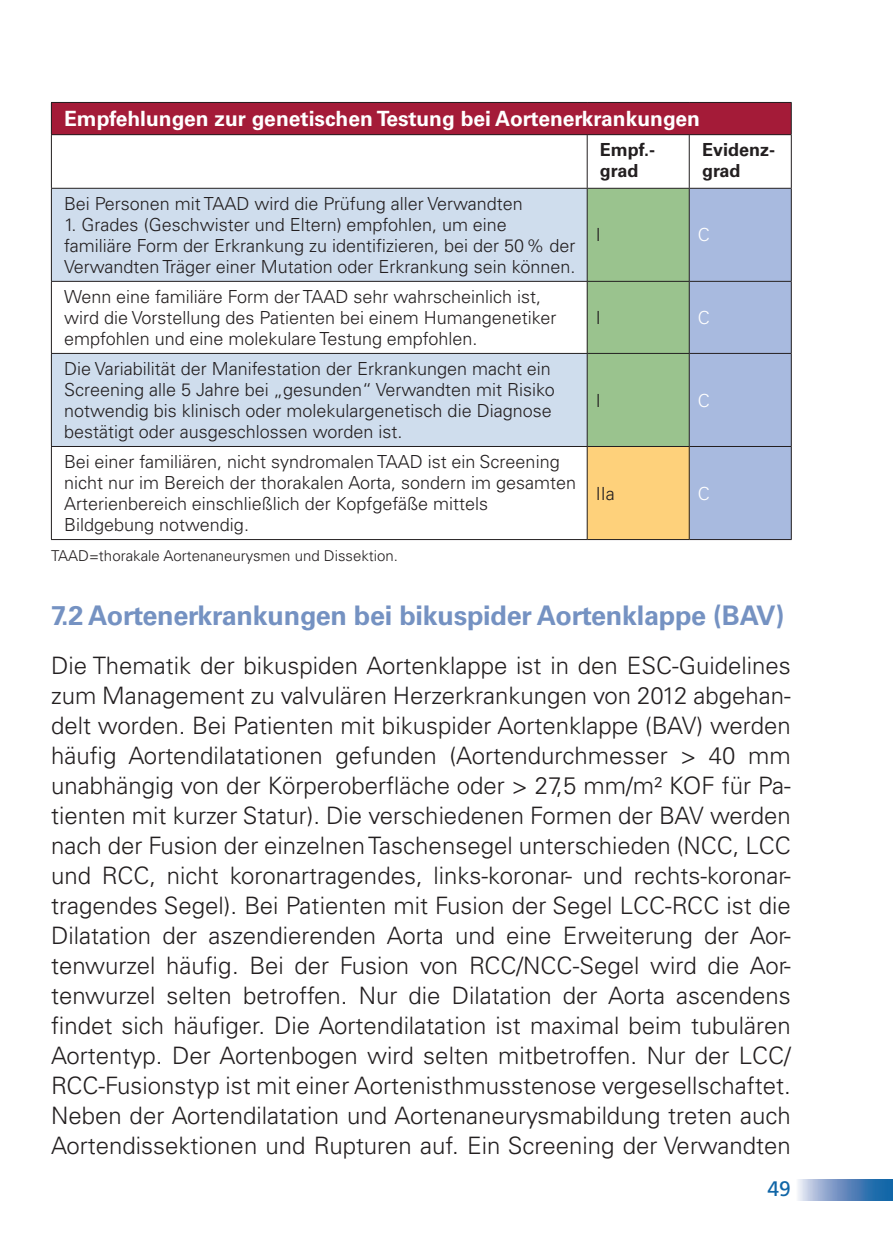
<style>
.page{position:relative;width:893px;height:1259px;background:#fff}
.page>*{position:absolute;margin:0;border:0;box-sizing:border-box;transform-origin:0 0}
.t1{font:700 27px "Univers LT Pro 65";letter-spacing:-.01em;color:#7592c2}
.t2{font:300 24px/30px "Univers LT Pro 45";color:#231f20;text-align:justify}
.t3{font:700 21px "Univers LT Pro 65";color:#fff}
.t4{font:21px "Frutiger LT Pro";color:#1166a7}
.t5{font:300 18px/21px "Univers LT Pro 45";color:#231f20}
.t6{font:700 18px/21px "Univers LT Pro 65";color:#231f20}
.t7{font:300 18px "Univers LT Pro 45";color:#fff}
.t8{font:300 15px "Univers LT Pro 45";color:#231f20}
</style>
<div class="page">
<svg style="left:798px;top:1179px;width:95px;height:21px;background:#6993c2"></svg>
<div style="left:51px;top:102px;width:740px;height:33px;background:#a41b38"></div>
<svg style="left:52px;top:189px;width:535px;height:257px;fill:#cfdded"></svg>
<svg style="left:588px;top:189px;width:203px;height:350px;background:#a1bdbc"></svg>
<div style="left:587px;top:446px;width:102px;height:93px;background:#fed17b"></div>
<hr style="left:587px;top:135px;width:1px;height:53px;background:#231f20">
<hr style="left:689px;top:135px;width:1px;height:53px;background:#231f20">
<hr style="left:587px;top:281px;width:102px;height:1px;background:#231f20">
<hr style="left:689px;top:281px;width:103px;height:1px;background:#231f20">
<hr style="left:587px;top:353px;width:102px;height:1px;background:#231f20">
<hr style="left:689px;top:353px;width:103px;height:1px;background:#231f20">
<hr style="left:689px;top:446px;width:103px;height:1px;background:#231f20">
<hr style="left:51px;top:102px;width:536px;height:1px;background:#231f20">
<hr style="left:51px;top:103px;width:1px;height:31px;background:#231f20">
<hr style="left:587px;top:102px;width:102px;height:1px;background:#231f20">
<hr style="left:689px;top:102px;width:103px;height:1px;background:#231f20">
<hr style="left:791px;top:103px;width:1px;height:31px;background:#231f20">
<hr style="left:51px;top:134px;width:536px;height:1px;background:#231f20">
<hr style="left:51px;top:135px;width:1px;height:53px;background:#231f20">
<hr style="left:587px;top:134px;width:102px;height:1px;background:#231f20">
<hr style="left:689px;top:134px;width:103px;height:1px;background:#231f20">
<hr style="left:791px;top:135px;width:1px;height:53px;background:#231f20">
<hr style="left:51px;top:188px;width:536px;height:1px;background:#231f20">
<hr style="left:51px;top:189px;width:1px;height:92px;background:#231f20">
<hr style="left:51px;top:281px;width:536px;height:1px;background:#231f20">
<hr style="left:51px;top:282px;width:1px;height:71px;background:#231f20">
<hr style="left:51px;top:353px;width:536px;height:1px;background:#231f20">
<hr style="left:51px;top:354px;width:1px;height:92px;background:#231f20">
<hr style="left:51px;top:446px;width:536px;height:1px;background:#231f20">
<hr style="left:51px;top:447px;width:1px;height:92px;background:#231f20">
<hr style="left:51px;top:539px;width:536px;height:1px;background:#231f20">
<hr style="left:587px;top:188px;width:102px;height:1px;background:#231f20">
<hr style="left:587px;top:189px;width:1px;height:92px;background:#231f20">
<hr style="left:587px;top:282px;width:1px;height:71px;background:#231f20">
<hr style="left:587px;top:354px;width:1px;height:92px;background:#231f20">
<hr style="left:587px;top:446px;width:102px;height:1px;background:#231f20">
<hr style="left:587px;top:447px;width:1px;height:92px;background:#231f20">
<hr style="left:587px;top:539px;width:102px;height:1px;background:#231f20">
<hr style="left:689px;top:188px;width:103px;height:1px;background:#231f20">
<hr style="left:689px;top:189px;width:1px;height:92px;background:#231f20">
<hr style="left:791px;top:189px;width:1px;height:92px;background:#231f20">
<hr style="left:689px;top:282px;width:1px;height:71px;background:#231f20">
<hr style="left:791px;top:282px;width:1px;height:71px;background:#231f20">
<hr style="left:689px;top:354px;width:1px;height:92px;background:#231f20">
<hr style="left:791px;top:354px;width:1px;height:92px;background:#231f20">
<hr style="left:689px;top:447px;width:1px;height:92px;background:#231f20">
<hr style="left:791px;top:447px;width:1px;height:92px;background:#231f20">
<hr style="left:689px;top:539px;width:103px;height:1px;background:#231f20">
<p class="t3" style="left:64px;top:106px;width:637px">Empfehlungen zur genetischen Testung bei Aortenerkrankungen</p>
<p class="t6" style="left:600px;top:139px;width:57px">Empf.- grad</p>
<p class="t6" style="left:702px;top:139px;width:75px">Evidenz&shy;grad</p>
<p class="t5" style="left:64px;top:193px;width:460px">Bei Personen mit TAAD wird die Prüfung aller Verwandten</p>
<p class="t5" style="left:64px;top:214px;width:513px">1. Grades (Geschwister und Eltern) empfohlen, um eine familiäre Form der Erkrankung zu identifizieren, bei der 50% der<br>Verwandten Träger einer Mutation oder Erkrankung sein können.</p>
<p class="t5" style="left:596px;top:224px;width:7px">I</p>
<p class="t7" style="left:698px;top:224px;width:14px">C</p>
<p class="t5" style="left:64px;top:286px;width:494px">Wenn eine familiäre Form der TAAD sehr wahrscheinlich ist, wird die Vorstellung des Patienten bei einem Humangenetiker empfohlen und eine molekulare Testung empfohlen.</p>
<p class="t5" style="left:596px;top:307px;width:7px">I</p>
<p class="t7" style="left:698px;top:307px;width:14px">C</p>
<p class="t5" style="left:64px;top:358px;width:492px">Die Variabilität der Manifestation der Erkrankungen macht ein Screening alle 5 Jahre bei „gesunden“ Verwandten mit Risiko notwendig bis klinisch oder molekulargenetisch die Diagnose bestätigt oder ausgeschlossen worden ist.</p>
<p class="t5" style="left:64px;top:451px;width:514px">Bei einer familiären, nicht syndromalen TAAD ist ein Screening nicht nur im Bereich der thorakalen Aorta, sondern im gesamten Arterienbereich einschließlich der Kopfgefäße mittels Bildgebung notwendig.</p>
<p class="t8" style="left:51px;top:546px;width:349px">TAAD=thorakale Aortenaneurysmen und Dissektion.</p>
<p class="t5" style="left:596px;top:389px;width:7px">I</p>
<p class="t7" style="left:698px;top:389px;width:14px">C</p>
<p class="t5" style="left:596px;top:483px;width:21px">IIa</p>
<p class="t7" style="left:698px;top:482px;width:14px">C</p>
<p class="t1" style="left:51px;top:599px;width:735px">7.2 Aortenerkrankungen bei bikuspider Aortenklappe (BAV)</p>
<p class="t2" style="left:51px;top:650px;width:741px">Die Thematik der bikuspiden Aortenklappe ist in den ESC-Guidelines zum Management zu valvulären Herzerkrankungen von 2012 abgehan&shy;delt worden. Bei Patienten mit bikuspider Aortenklappe (BAV) werden häufig Aortendilatationen gefunden (Aortendurchmesser &gt; 40 mm unabhängig von der Körperoberfläche oder &gt; 27,5 mm/m² KOF für Pa&shy;tienten mit kurzer Statur). Die verschiedenen Formen der BAV werden nach der Fusion der einzelnen Taschensegel unterschieden (NCC, LCC und RCC, nicht koronartragendes, links-koronar- und rechts-koronar&shy;tragendes Segel). Bei Patienten mit Fusion der Segel LCC-RCC ist die Dilatation der aszendierenden Aorta und eine Erweiterung der Aor&shy;tenwurzel häufig. Bei der Fusion von RCC/NCC-Segel wird die Aor&shy;tenwurzel selten betroffen. Nur die Dilatation der Aorta ascendens findet sich häufiger. Die Aortendilatation ist maximal beim tubulären Aortentyp. Der Aortenbogen wird selten mitbetroffen. Nur der LCC/ RCC-Fusionstyp ist mit einer Aortenisthmusstenose vergesellschaftet.<br>Neben der Aortendilatation und Aortenaneurysmabildung treten auch Aortendissektionen und Rupturen auf. Ein Screening der Verwandten</p>
<p class="t4" style="left:768px;top:1176px;width:25px">49</p>
</div>
